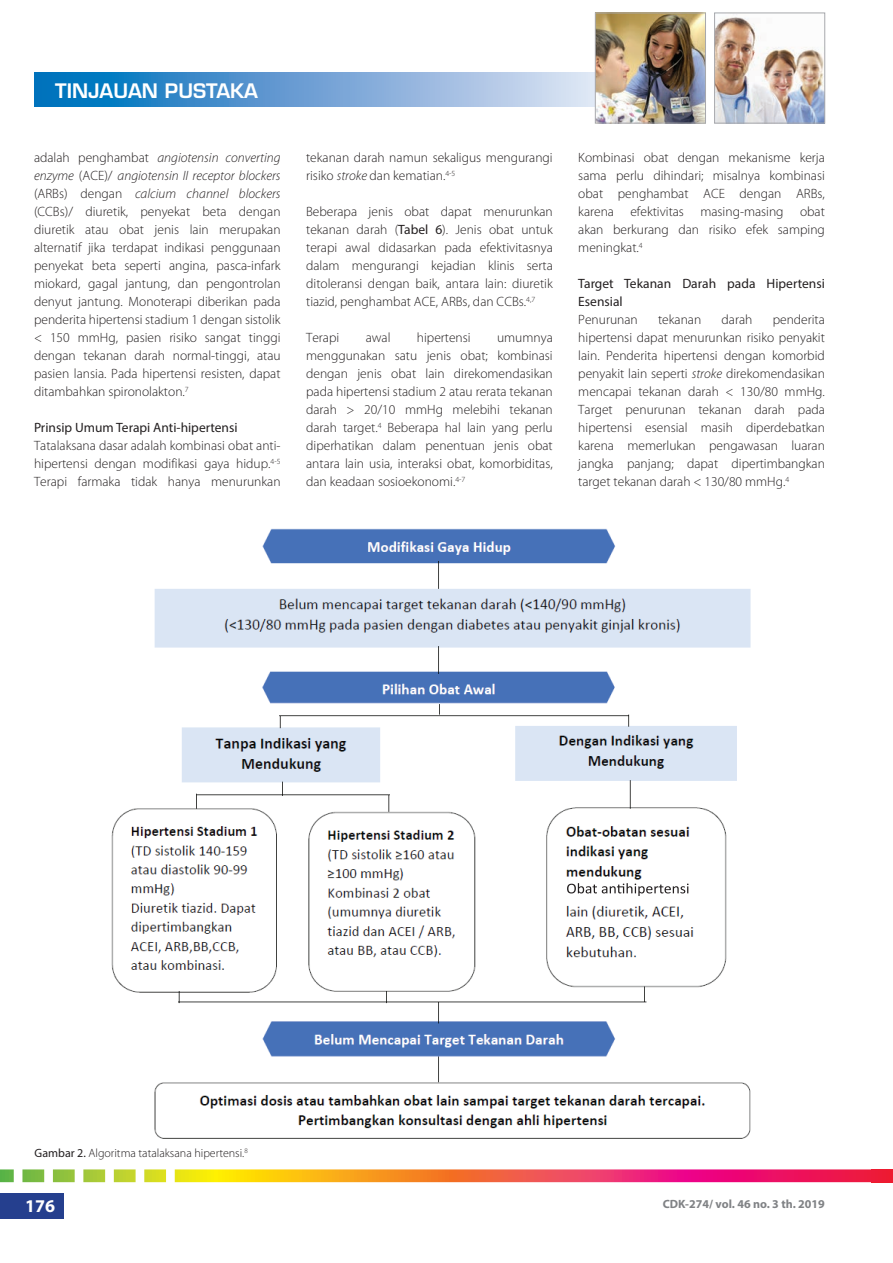
<style>
.page{position:relative;width:893px;height:1263px;background:#fff}
.page>*{position:absolute;margin:0;border:0;box-sizing:border-box;transform-origin:0 0}
.t1{font:600 19.5px "Eurostile LT Std";color:#fff}
.t2{font:700 18px "Myriad Pro";color:#fff}
.t3{font:300 13.5px/18px "Myriad Pro";color:#231f20;text-align:justify}
.t4{font:13.5px/18px "Myriad Pro";color:#231f20}
.t5{font:300 12px "Myriad Pro";color:#231f20}
.t6{font:700 12px "Myriad Pro";color:#808285}
.s1{font-style:italic}
.s2{font-weight:400}
</style>
<div class="page">
<svg style="left:34px;top:72px;width:561px;height:35px;background:#6aa4d5"></svg>
<img style="left:716px;top:17px;width:107px;height:104px">
<div style="left:714px;top:13px;width:111px;height:110px;border:1px solid #a8a9ad"></div>
<img style="left:597px;top:15px;width:107px;height:106px">
<div style="left:595px;top:13px;width:111px;height:110px;border:1px solid #a8a9ad"></div>
<div style="left:0;top:1193px;width:64px;height:25px;background:#253f8e"></div>
<svg style="left:0;top:1169px;width:893px;height:13px;background:#e87d50"></svg>
<img style="left:111px;top:528px;width:640px;height:611px">
<div style="left:559px;top:881px;width:137px;height:21px;background:#fff"></div>
<svg style="left:567px;top:883px;width:121px;height:13px"></svg>
<h1 class="t1" style="left:55px;top:79px;width:204px">TINJAUAN PUSTAKA</h1>
<p class="t3" style="left:34px;top:149px;width:248px">adalah penghambat <span class="s1">angiotensin converting enzyme</span> (ACE)/ <span class="s1">angiotensin II receptor blockers </span>(ARBs) dengan <span class="s1">calcium channel blockers </span>(CCBs)/ diuretik, penyekat beta dengan diuretik atau obat jenis lain merupakan alternatif jika terdapat indikasi penggunaan penyekat beta seperti angina, pasca-infark miokard, gagal jantung, dan pengontrolan denyut jantung. Monoterapi diberikan pada penderita hipertensi stadium 1 dengan sistolik &lt; 150 mmHg, pasien risiko sangat tinggi dengan tekanan darah normal-tinggi, atau pasien lansia. Pada hipertensi resisten, dapat ditambahkan spironolakton.<sup>7</sup></p>
<p class="t4" style="left:34px;top:418px;width:205px">Prinsip Umum terapi Anti-hipertensi</p>
<p class="t3" style="left:34px;top:437px;width:248px">Tatalaksana dasar adalah kombinasi obat anti&shy;hipertensi dengan modifikasi gaya hidup.<sup>4-5<br></sup>Terapi farmaka tidak hanya menurunkan</p>
<p class="t3" style="left:306px;top:149px;width:248px">tekanan darah namun sekaligus mengurangi risiko <span class="s1">stroke</span> dan kematian.<sup>4-5</sup></p>
<p class="t3" style="left:306px;top:203px;width:248px">Beberapa jenis obat dapat menurunkan tekanan darah (<span class="s2">tabel 6</span>). Jenis obat untuk terapi awal didasarkan pada efektivitasnya dalam mengurangi kejadian klinis serta ditoleransi dengan baik, antara lain: diuretik tiazid, penghambat ACE, ARBs, dan CCBs.<sup>4,7</sup></p>
<p class="t3" style="left:306px;top:329px;width:35px">Terapi</p>
<p class="t3" style="left:366px;top:329px;width:26px">awal</p>
<p class="t3" style="left:417px;top:329px;width:55px">hipertensi</p>
<p class="t3" style="left:306px;top:329px;width:248px;text-indent:191px">umumnya menggunakan satu jenis obat; kombinasi dengan jenis obat lain direkomendasikan pada hipertensi stadium 2 atau rerata tekanan darah &gt; 20/10 mmHg melebihi tekanan darah target.<sup>4</sup> Beberapa hal lain yang perlu diperhatikan dalam penentuan jenis obat antara lain usia, interaksi obat, komorbiditas, dan keadaan sosioekonomi.<sup>4-7</sup></p>
<p class="t3" style="left:578px;top:149px;width:248px">Kombinasi obat dengan mekanisme kerja sama perlu dihindari; misalnya kombinasi obat penghambat ACE dengan ARBs, karena efektivitas masing-masing obat akan berkurang dan risiko efek samping meningkat.<sup>4</sup></p>
<p class="t4" style="left:578px;top:274px;width:248px">target tekanan Darah pada Hipertensi<br>Esensial</p>
<p class="t3" style="left:578px;top:311px;width:61px">Penurunan</p>
<p class="t3" style="left:658px;top:311px;width:45px">tekanan</p>
<p class="t3" style="left:722px;top:311px;width:32px">darah</p>
<p class="t3" style="left:578px;top:311px;width:248px;text-indent:194px">penderita hipertensi dapat menurunkan risiko penyakit lain. Penderita hipertensi dengan komorbid penyakit lain seperti <span class="s1">stroke</span> direkomendasikan mencapai tekanan darah &lt; 130/80 mmHg.<br>Target penurunan tekanan darah pada hipertensi esensial masih diperdebatkan karena memerlukan pengawasan luaran jangka panjang; dapat dipertimbangkan target tekanan darah &lt; 130/80 mmHg.<sup>4</sup></p>
<p class="t5" style="left:35px;top:1146px;width:215px"><span class="s2">Gambar 2.</span> Algoritma tatalaksana hipertensi.<sup>8</sup></p>
<h2 class="t2" style="left:25px;top:1194px;width:31px">176</h2>
<p class="t6" style="left:663px;top:1196px;width:164px">CDK-274/ vol. 46 no. 3 th. 2019</p>
</div>
